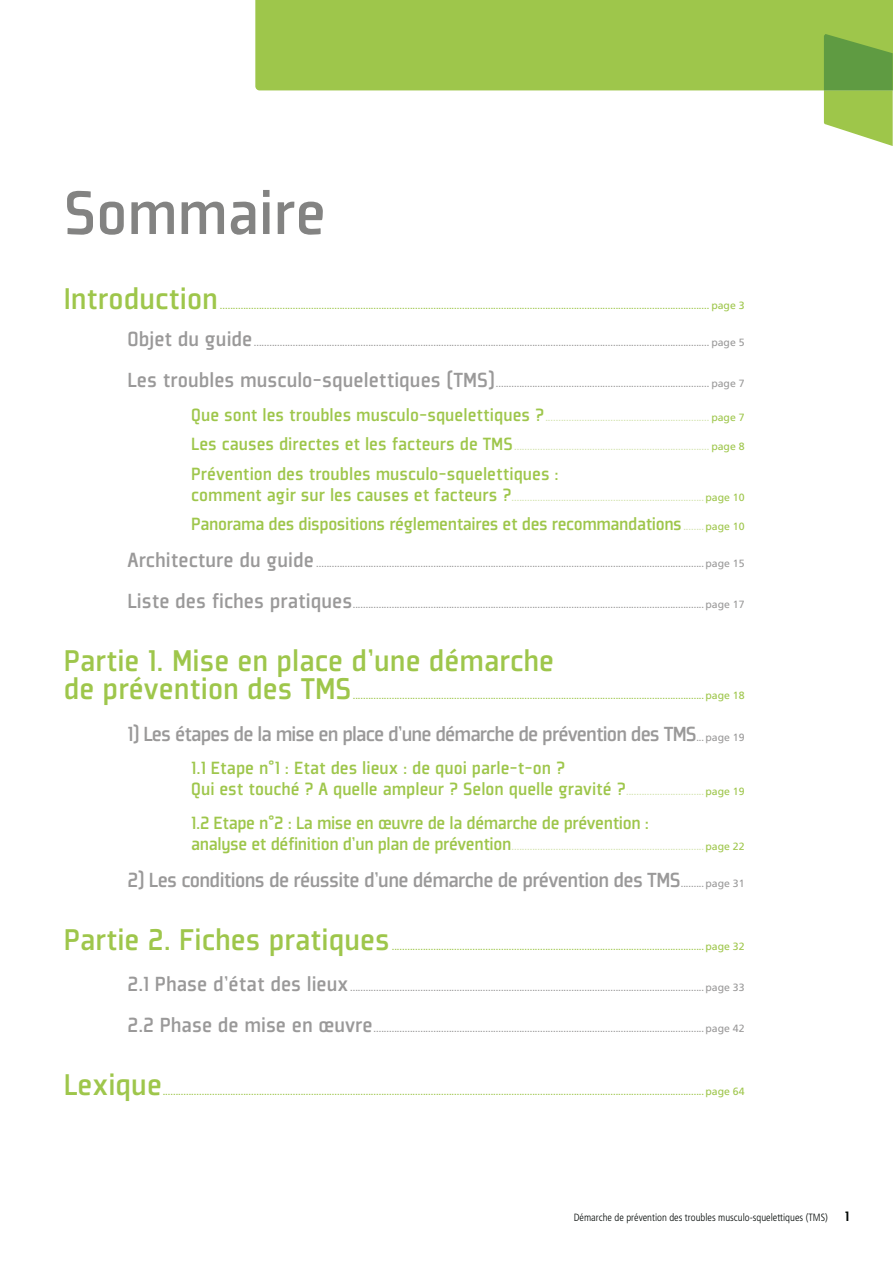
<style>
.page{position:relative;width:893px;height:1263px;background:#fff}
.page>*{position:absolute;margin:0;border:0;box-sizing:border-box;transform-origin:0 0}
.t1{font:500 67.5px "Plexes";color:#838382}
.t2{font:500 33px/28.5px "Plexes";color:#9ec64b}
.t3{font:500 22.5px "Plexes";letter-spacing:-.03em;color:#9a9999}
.t4{font:500 19.5px/21px "Plexes";color:#9ec64b}
.t5{font:500 19.5px "Plexes";letter-spacing:-.02em;color:#9ec64b}
.t6{font:500 12px "Plexes";color:#9a9999}
.t7{font:500 12px "Plexes";color:#9ec64b}
.t8{font:500 12px "Plexes";color:#d3e3ae}
.t9{font:300 condensed 10.5px "Frutiger";color:#030806}
.s1{font-family:"Frutiger";font-weight:400;font-size:10.5px}
.s2{font-size:22.5px}
.s3{font-size:19.5px;color:#9ec64b}
.s4{font-family:"Frutiger";font-weight:400;font-size:10.5px;color:#9ec64b}
.s5{font-size:12px;color:#d3e3ae}
.s6{font-size:12px}
.s7{font-family:"Plexes";font-weight:900;font-stretch:normal;font-size:15px}
</style>
<div class="page">
<div style="left:255px;top:0;width:638px;height:90px;background:#9ec64b"></div>
<svg style="left:824px;top:34px;width:69px;height:112px;background:#8db959"></svg>
<h1 class="t1" style="left:64px;top:189px;width:264px">Sommaire</h1>
<h2 class="t2" style="left:64px;top:287px;width:156px">Introduction</h2>
<p class="t7" style="left:220px;top:301px;width:526px">............................................................................................................................................................................................ <span class="s1">page 3</span></p>
<p class="t6" style="left:128px;top:338px;width:618px"><span class="s2">Objet du guide</span> ............................................................................................................................................................................... <span class="s1">page 5</span></p>
<p class="t6" style="left:128px;top:379px;width:618px"><span class="s2">Les troubles musculo-squelettiques (TMS)</span> .................................................................................. <span class="s1">page 7</span></p>
<p class="t8" style="left:191px;top:413px;width:555px"><span class="s3">Que sont les troubles musculo-squelettiques ?</span> ............................................................... <span class="s4">page 7</span></p>
<p class="t8" style="left:191px;top:442px;width:555px"><span class="s3">Les causes directes et les facteurs de TMS</span> ........................................................................... <span class="s4">page 8</span></p>
<h3 class="t4" style="left:191px;top:464px;width:369px">Prévention des troubles musculo-squelettiques :</h3>
<p class="t8" style="left:191px;top:493px;width:555px"><span class="s3">comment agir sur les causes et facteurs ?</span>..........................................................................<span class="s4">page 10</span></p>
<h3 class="t5" style="left:191px;top:517px;width:555px">Panorama des dispositions réglementaires et des recommandations <span class="s5">........</span><span class="s1">page 10</span></h3>
<p class="t6" style="left:128px;top:559px;width:618px"><span class="s2">Architecture du guide</span> .....................................................................................................................................................<span class="s1">page 15</span></p>
<p class="t6" style="left:128px;top:600px;width:618px"><span class="s2">Liste des fiches pratiques</span> .......................................................................................................................................<span class="s1">page 17</span></p>
<h2 class="t2" style="left:64px;top:649px;width:492px">Partie 1. Mise en place d’une démarche de prévention des TMS</h2>
<p class="t7" style="left:353px;top:691px;width:393px">.......................................................................................................................................<span class="s1">page 18</span></p>
<h3 class="t3" style="left:128px;top:726px;width:618px">1) Les étapes de la mise en place d’une démarche de prévention des TMS <span class="s6">...</span> <span class="s1">page 19</span></h3>
<h3 class="t4" style="left:191px;top:759px;width:555px">1.1 Etape n°1 : Etat des lieux : de quoi parle-t-on ?<br>Qui est touché ? A quelle ampleur ? Selon quelle gravité ? <span class="s5">..............................</span><span class="s1">page 19</span></h3>
<h3 class="t5" style="left:191px;top:816px;width:459px">1.2 Etape n°2 : La mise en œuvre de la démarche de prévention :</h3>
<p class="t8" style="left:191px;top:842px;width:555px"><span class="s3">analyse et définition d’un plan de prévention</span> ..........................................................................<span class="s4">page 22</span></p>
<h3 class="t3" style="left:128px;top:872px;width:618px">2) Les conditions de réussite d’une démarche de prévention des TMS <span class="s6">.........</span> <span class="s1">page 31</span></h3>
<h2 class="t2" style="left:64px;top:927px;width:327px">Partie 2. Fiches pratiques</h2>
<p class="t7" style="left:392px;top:942px;width:354px">........................................................................................................................<span class="s1">page 32</span></p>
<p class="t6" style="left:128px;top:983px;width:618px"><span class="s2">2.1 Phase d’état des lieux</span> ........................................................................................................................................<span class="s1">page 33</span></p>
<p class="t6" style="left:128px;top:1024px;width:618px"><span class="s2">2.2 Phase de mise en œuvre</span> ...............................................................................................................................<span class="s1">page 42</span></p>
<h2 class="t2" style="left:64px;top:1072px;width:100px">Lexique</h2>
<p class="t7" style="left:163px;top:1087px;width:583px">................................................................................................................................................................................................................<span class="s1">page 64</span></p>
<p class="t9" style="left:574px;top:1213px;width:277px">Démarche de prévention des troubles musculo-squelettiques (TMS) <span class="s7">1</span></p>
</div>
